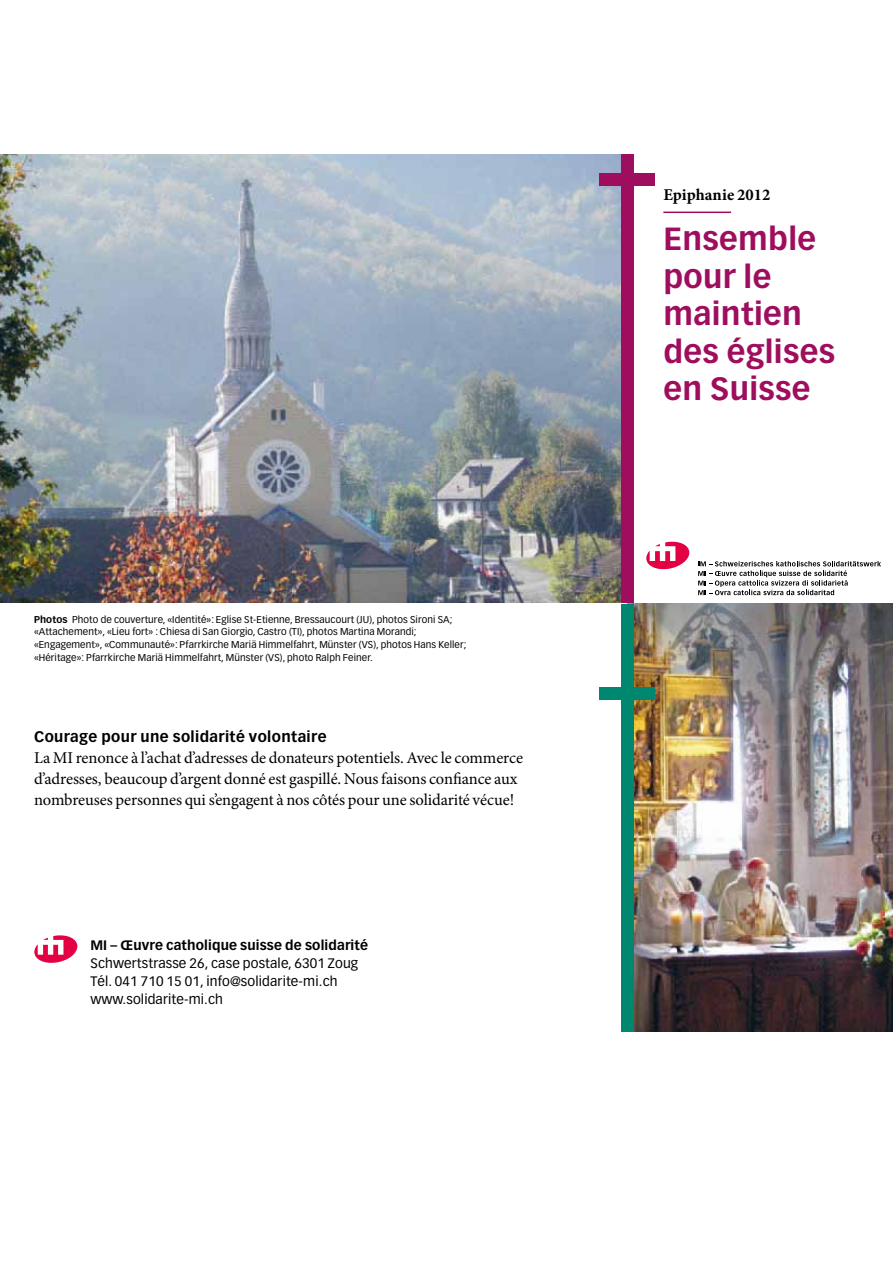
<style>
.page{position:relative;width:893px;height:1263px;background:#fff}
.page>*{position:absolute;margin:0;border:0;box-sizing:border-box;transform-origin:0 0}
.t1{font:700 31.5px/37.5px "Vectora LH";letter-spacing:.01em;color:#9f0e5e}
.t2{font:16.5px/21px "Minion Pro";letter-spacing:-.01em;color:#000}
.t3{font:700 16.5px "Minion Pro";letter-spacing:.005em;color:#000}
.t4{font:700 15px "Vectora LH";letter-spacing:.025em;color:#000}
.t5{font:13.5px/18px "Vectora LH";letter-spacing:.01em;color:#000}
.t6{font:700 13.5px "Vectora LH";letter-spacing:.01em;color:#000}
.t7{font:9.75px/12.8px "Vectora LH";letter-spacing:.01em;color:#000}
.s1{font-weight:700}
</style>
<div class="page">
<img style="left:0;top:154px;width:621px;height:449px">
<div style="left:600px;top:173px;width:55px;height:13px;background:#9f0e5e"></div>
<div style="left:621px;top:154px;width:13px;height:449px;background:#9f0e5e"></div>
<svg style="left:698px;top:561px;width:183px;height:34px"></svg>
<svg style="left:646px;top:542px;width:43px;height:28px"></svg>
<hr style="left:663px;top:212px;width:68px;height:1px;background:#9f0e5e">
<img style="left:634px;top:604px;width:259px;height:427px">
<svg style="left:34px;top:935px;width:43px;height:28px"></svg>
<div style="left:621px;top:604px;width:13px;height:427px;background:#00876f"></div>
<div style="left:600px;top:687px;width:55px;height:13px;background:#00876f"></div>
<p class="t7" style="left:34px;top:613px;width:434px"><span class="s1">Photos</span> Photo de couverture, «Identité»: Eglise St-Etienne, Bressaucourt (JU), photos Sironi SA; «Attachement», «Lieu fort» : Chiesa di San Giorgio, Castro (TI), photos Martina Morandi; «Engagement», «Communauté»: Pfarrkirche Mariä Himmelfahrt, Münster (VS), photos Hans Keller; «Héritage»: Pfarrkirche Mariä Himmelfahrt, Münster (VS), photo Ralph Feiner.</p>
<h3 class="t4" style="left:34px;top:727px;width:294px">Courage pour une solidarité volontaire</h3>
<h2 class="t2" style="left:34px;top:747px;width:490px">La MI renonce à l’achat d’adresses de donateurs potentiels. Avec le commerce d’adresses, beaucoup d’argent donné est gaspillé. Nous faisons confiance aux nombreuses personnes qui s’engagent à nos côtés pour une solidarité vécue!</h2>
<h3 class="t6" style="left:90px;top:937px;width:279px">MI – Œuvre catholique suisse de solidarité</h3>
<h3 class="t5" style="left:90px;top:954px;width:269px">Schwertstrasse 26, case postale, 6301 Zoug<br>Tél. 041 710 15 01, info@solidarite-mi.ch www.solidarite-mi.ch</h3>
<h2 class="t3" style="left:663px;top:183px;width:109px">Epiphanie 2012</h2>
<h1 class="t1" style="left:663px;top:220px;width:173px">Ensemble pour le maintien des églises en Suisse</h1>
</div>
